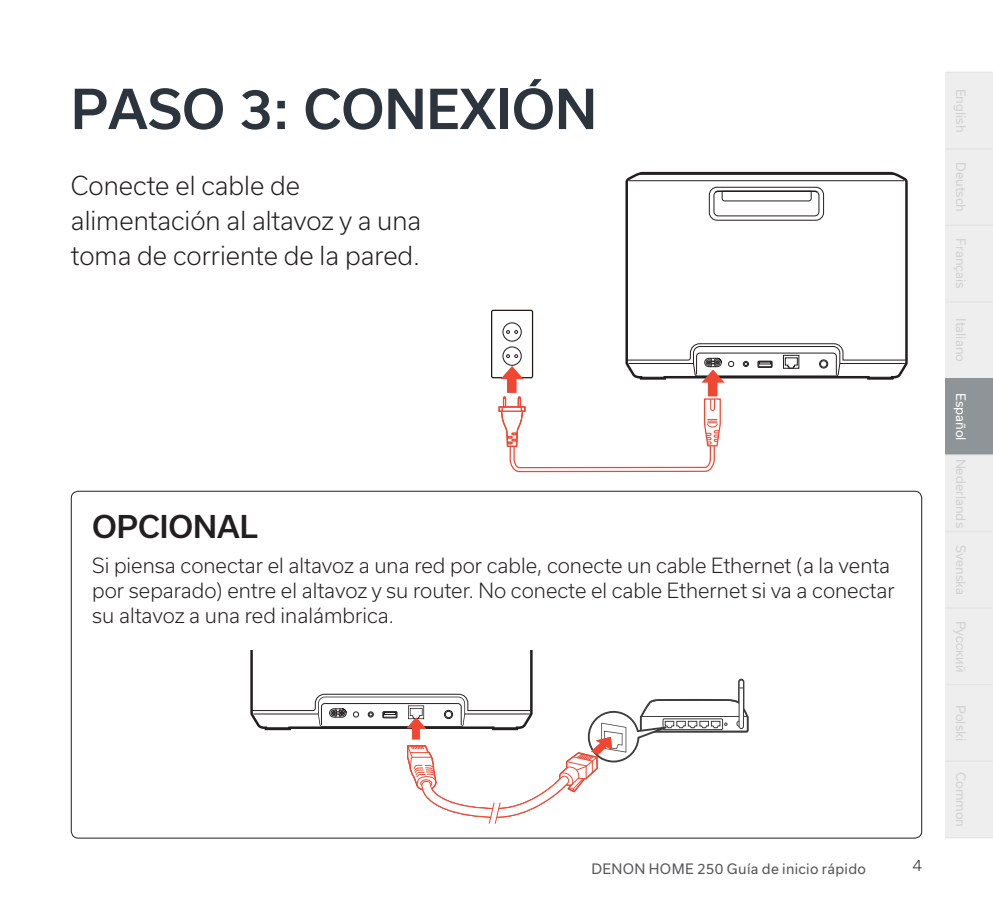
<style>
.page{position:relative;width:993px;height:908px;background:#fff}
.page>*{position:absolute;margin:0;border:0;box-sizing:border-box;transform-origin:0 0}
.t1{font:500 52.5px "Usual";color:#2c343d}
.t2{font:500 30px "Usual";color:#231f20}
.t3{font:300 25px/35px "Usual";color:#231f20}
.t4{font:300 20px/25px "Usual";color:#231f20}
.t5{font:300 15px "Usual";color:#231f20}
.t6{font:13.75px "Usual";letter-spacing:.025em;color:#57585a}
.t7{font:13.25px "Helvetica Neue LTW1 G";color:#d1d2d4}
.t8{font:12.5px "Usual";color:#d1d2d4}
.t9{font:12.5px "Usual";color:#fff}
</style>
<div class="page">
<div style="left:944px;top:378px;width:48px;height:77px;background:#8e9498"></div>
<svg style="left:944px;top:454px;width:48px;height:384px;background:#efeff0"></svg>
<svg style="left:944px;top:72px;width:48px;height:307px;background:#eeeeef"></svg>
<svg style="left:625px;top:172px;width:282px;height:195px"></svg>
<hr style="left:628px;top:180px;width:275px;height:1px;background:#231f20">
<hr style="left:638px;top:174px;width:257px;height:1px;background:#231f20">
<div style="left:708px;top:187px;width:115px;height:33px;border:1px solid #231f20;border-radius:8px"></div>
<svg style="left:712px;top:190px;width:107px;height:26px"></svg>
<div style="left:502px;top:322px;width:19px;height:19px;border:1px solid #221613;border-radius:50%"></div>
<svg style="left:506px;top:330px;width:12px;height:3px"></svg>
<div style="left:491px;top:309px;width:42px;height:69px;border:1px solid #221613;border-radius:2px"></div>
<svg style="left:498px;top:343px;width:408px;height:129px"></svg>
<svg style="left:250px;top:650px;width:499px;height:174px"></svg>
<h1 class="t1" style="left:71px;top:79px;width:527px">PASO 3: CONEXIÓN</h1>
<p class="t3" style="left:71px;top:168px;width:352px">Conecte el cable de alimentación al altavoz y a una toma de corriente de la pared.</p>
<h2 class="t2" style="left:92px;top:509px;width:167px">OPCIONAL</h2>
<p class="t4" style="left:92px;top:553px;width:803px">Si piensa conectar el altavoz a una red por cable, conecte un cable Ethernet (a la venta por separado) entre el altavoz y su router. No conecte el cable Ethernet si va a conectar su altavoz a una red inalámbrica.</p>
<p class="t6" style="left:591px;top:861px;width:276px">DENON HOME 250 Guía de inicio rápido</p>
<p class="t5" style="left:912px;top:856px;width:11px">4</p>
<p class="t8" style="left:967px;top:88px;width:45px;rotate:90deg">English</p>
<p class="t8" style="left:967px;top:162px;width:52px;rotate:90deg">Deutsch</p>
<p class="t8" style="left:967px;top:238px;width:52px;rotate:90deg">Français</p>
<p class="t8" style="left:967px;top:318px;width:45px;rotate:90deg">Italiano</p>
<p class="t9" style="left:967px;top:392px;width:49px;rotate:90deg">Español</p>
<p class="t8" style="left:967px;top:458px;width:71px;rotate:90deg">Nederlands</p>
<p class="t8" style="left:967px;top:544px;width:51px;rotate:90deg">Svenska</p>
<p class="t7" style="left:968px;top:620px;width:53px;rotate:90deg">Pусский</p>
<p class="t8" style="left:967px;top:704px;width:37px;rotate:90deg">Polski</p>
<p class="t8" style="left:967px;top:771px;width:57px;rotate:90deg">Common</p>
</div>
